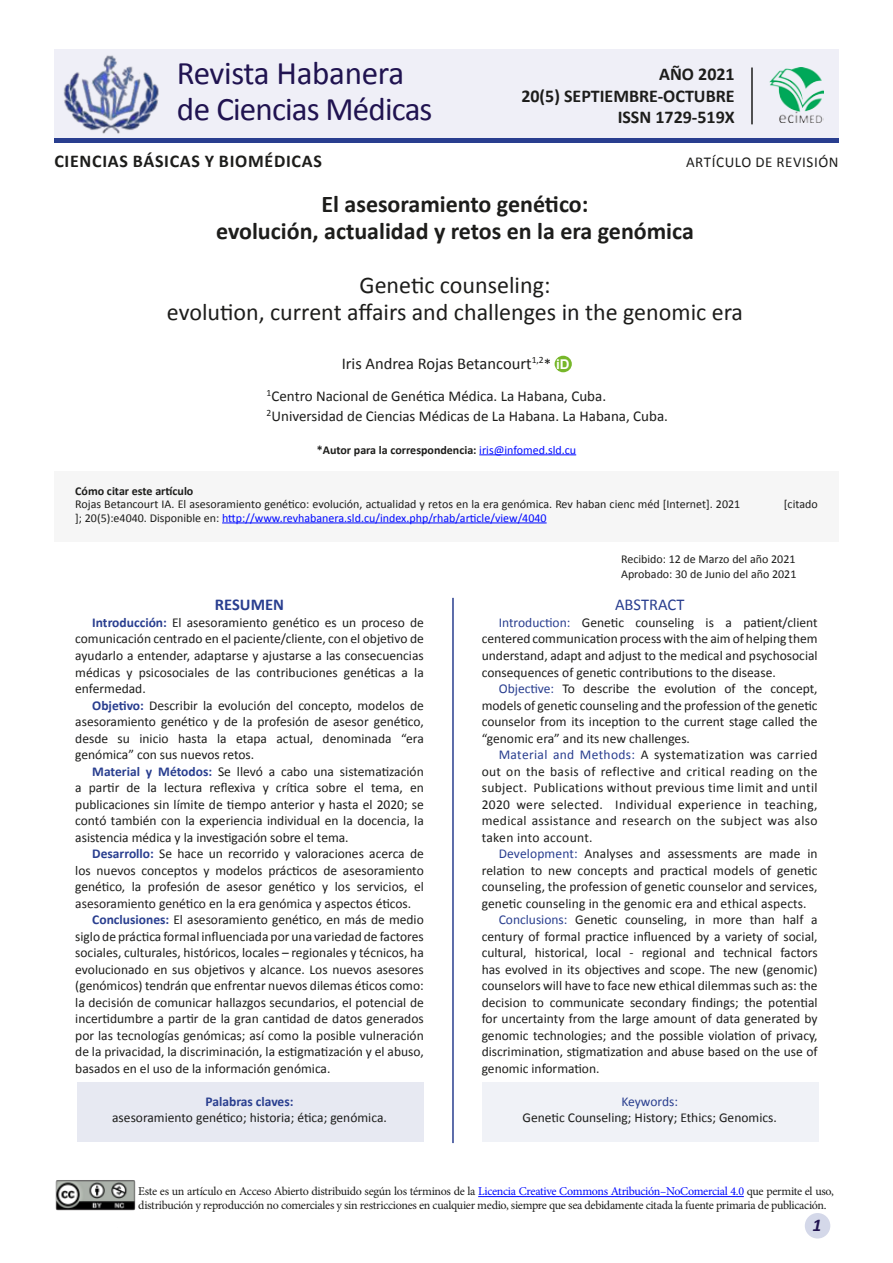
<style>
.page{position:relative;width:893px;height:1263px;background:#fff}
.page>*{position:absolute;margin:0;border:0;box-sizing:border-box;transform-origin:0 0}
.t1{font:33px "Calibri";letter-spacing:-.025em;color:#201350}
.t2{font:24px "Calibri";color:#1d1d1b}
.t3{font:700 24px "Calibri";color:#1d1d1b}
.Titulo_Español{font:700 18px "Calibri";color:#1d1d1b}
.Titulo_Español-2{font:700 18px "Calibri";letter-spacing:.04em;color:#1d1d1b}
.t4{font:italic 700 18px "Calibri";color:#201350}
.t5{font:16.5px "Calibri";color:#1d1d1b}
.t6{font:16.5px "Calibri";color:#293e8f}
.t7{font:700 16.5px "Calibri";color:#293e8f}
.Titulo_Español-3{font:15px "Calibri";color:#1d1d1b}
.Titulo_Español-4{font:15px "Calibri";letter-spacing:.04em;color:#1d1d1b}
.t8{font:13.5px/16.5px "Calibri";color:#1d1d1b;text-align:justify}
.t9{font:700 13.5px "Calibri";color:#293e8f}
.t10{font:13.5px "Calibri";letter-spacing:-.005em;color:#293e8f}
.t11{font:700 13.5px "Arial";color:#fff}
.t12{font:12px/13.5px "Minion Pro";letter-spacing:-.025em;color:#1d1d1b}
.t13{font:12px "Calibri";color:#1d1d1b}
.t14{font:12px "Calibri";color:#0009ff}
.t15{font:700 12px "Calibri";color:#1d1d1b}
.s1{font-size:15px}
.s2{font-weight:400;color:#0009ff}
.s3{color:#1d1d1b}
.s4{font-weight:700;color:#293e8f}
.s5{color:#231f20}
.s6{color:#293e8f}
.s7{color:#0009ff}
</style>
<div class="page">
<div style="left:805px;top:1213px;width:25px;height:25px;background:#d4d8e9;border-radius:50%"></div>
<hr style="left:479px;top:454px;width:97px;height:1px;background:#0009ff">
<div style="left:77px;top:1082px;width:347px;height:60px;background:#e7e9f2"></div>
<div style="left:482px;top:1082px;width:337px;height:59px;background:#f0f2f7"></div>
<div style="left:54px;top:49px;width:785px;height:89px;background:#efeff7"></div>
<img style="left:63px;top:55px;width:96px;height:79px">
<hr style="left:751px;top:68px;width:2px;height:56px;background:#1d1d1b">
<img style="left:770px;top:67px;width:53px;height:56px">
<hr style="left:54px;top:138px;width:785px;height:4px;background:#293e8f">
<div style="left:54px;top:471px;width:785px;height:70px;background:#f6f6f6"></div>
<hr style="left:222px;top:522px;width:325px;height:1px;background:#0009ff">
<hr style="left:478px;top:1196px;width:266px;height:1px;background:#0009ff">
<img style="left:55px;top:1180px;width:80px;height:30px">
<hr style="left:452px;top:598px;width:2px;height:545px;background:#293e8f">
<div style="left:555px;top:356px;width:17px;height:16px;background:#77b72a;border-radius:50%"></div>
<p class="t1" style="left:177px;top:52px;width:229px">Revista Habanera</p>
<p class="t1" style="left:177px;top:88px;width:257px">de Ciencias Médicas</p>
<p class="Titulo_Español-2" style="left:54px;top:149px;width:269px">CIENCIAS BÁSICAS Y BIOMÉDICAS</p>
<p class="Titulo_Español" style="left:659px;top:62px;width:77px">AÑO 2021</p>
<p class="Titulo_Español" style="left:521px;top:84px;width:215px">20(5) SEPTIEMBRE-OCTUBRE</p>
<p class="Titulo_Español" style="left:618px;top:106px;width:119px">ISSN 1729-519X</p>
<p class="Titulo_Español-4" style="left:686px;top:152px;width:154px">ARTÍCULO DE REVISIÓN</p>
<p class="t3" style="left:322px;top:188px;width:268px">El asesoramiento genético:</p>
<p class="t3" style="left:216px;top:215px;width:479px">evolución, actualidad y retos en la era genómica</p>
<p class="t2" style="left:359px;top:270px;width:192px">Genetic counseling:</p>
<p class="t2" style="left:167px;top:297px;width:578px">evolution, current affairs and challenges in the genomic era</p>
<p class="t5" style="left:342px;top:353px;width:211px">Iris Andrea Rojas Betancourt<sup>1,2</sup><span class="s1">*</span></p>
<p class="Titulo_Español-3" style="left:267px;top:387px;width:341px"><sup>1</sup>Centro Nacional de Genética Médica. La Habana, Cuba.</p>
<p class="Titulo_Español-3" style="left:267px;top:407px;width:403px"><sup>2</sup>Universidad de Ciencias Médicas de La Habana. La Habana, Cuba.</p>
<p class="t15" style="left:317px;top:442px;width:261px">*Autor para la correspondencia: <span class="s2">iris@infomed.sld.cu</span></p>
<p class="t11" style="left:556px;top:355px;width:15px">iD</p>
<p class="t15" style="left:75px;top:483px;width:120px">Cómo citar este artículo</p>
<p class="t13" style="left:75px;top:496px;width:666px">Rojas Betancourt IA. El asesoramiento genético: evolución, actualidad y retos en la era genómica. Rev haban cienc méd [Internet]. 2021</p>
<p class="t13" style="left:784px;top:496px;width:35px">[citado</p>
<p class="t14" style="left:75px;top:510px;width:473px"><span class="s3">]; 20(5):e4040. Disponible en:</span> http://www.revhabanera.sld.cu/index.php/rhab/article/view/4040</p>
<p class="t7" style="left:215px;top:594px;width:71px">RESUMEN</p>
<p class="t8" style="left:75px;top:614px;width:350px;text-indent:17px"><span class="s4">Introducción:</span> El asesoramiento genético es un proceso de comunicación centrado en el paciente/cliente, con el objetivo de ayudarlo a entender, adaptarse y ajustarse a las consecuencias médicas y psicosociales de las contribuciones genéticas a la enfermedad.</p>
<p class="t8" style="left:75px;top:697px;width:350px;text-indent:17px"><span class="s4">Objetivo:</span> Describir la evolución del concepto, modelos de asesoramiento genético y de la profesión de asesor genético, desde su inicio hasta la etapa actual, denominada “era genómica” con sus nuevos retos.</p>
<p class="t8" style="left:75px;top:763px;width:350px;text-indent:17px"><span class="s4">Material y Métodos:</span> Se llevó a cabo una sistematización a partir de la lectura reflexiva y crítica sobre el tema, en publicaciones sin límite de tiempo anterior y hasta el 2020; se contó también con la experiencia individual en la docencia, la asistencia médica y la investigación sobre el tema.</p>
<p class="t8" style="left:75px;top:845px;width:350px;text-indent:17px"><span class="s4">Desarrollo:</span> Se hace un recorrido y valoraciones acerca de los nuevos conceptos y modelos prácticos de asesoramiento genético, la profesión de asesor genético y los servicios, e<span class="s5">l asesoramiento genético en la era genómica y</span> aspectos éticos.</p>
<p class="t8" style="left:75px;top:911px;width:350px;text-indent:17px"><span class="s4">Conclusiones:</span> El asesoramiento genético, en más de medio siglo de práctica formal influenciada por una variedad de factores sociales, culturales, históricos, locales – regionales y técnicos, ha evolucionado en sus objetivos y alcance. Los nuevos asesores (genómicos) tendrán que enfrentar nuevos dilemas éticos como: la decisión de comunicar hallazgos secundarios, el potencial de incertidumbre a partir de la gran cantidad de datos generados por las tecnologías genómicas; así como la posible vulneración de la privacidad, la discriminación, la estigmatización y el abuso, basados en el uso de la información genómica.</p>
<p class="t9" style="left:206px;top:1092px;width:90px">Palabras claves:</p>
<p class="t8" style="left:112px;top:1109px;width:276px">asesoramiento genético; historia; ética; genómica.</p>
<p class="t13" style="left:621px;top:552px;width:176px">Recibido: 12 de Marzo del año 2021</p>
<p class="t13" style="left:621px;top:566px;width:177px">Aprobado: 30 de Junio del año 2021</p>
<p class="t6" style="left:615px;top:595px;width:71px">ABSTRACT</p>
<p class="t8" style="left:482px;top:614px;width:337px;text-indent:17px"><span class="s6">Introduction:</span> Genetic counseling is a patient/client centered communication process with the aim of helping them understand, adapt and adjust to the medical and psychosocial consequences of genetic contributions to the disease.</p>
<p class="t8" style="left:482px;top:680px;width:337px;text-indent:17px"><span class="s6">Objective:</span> To describe the evolution of the concept, models of genetic counseling and the profession of the genetic counselor from its inception to the current stage called the “genomic era” and its new challenges.</p>
<p class="t8" style="left:482px;top:746px;width:337px;text-indent:17px"><span class="s6">Material and Methods:</span> A systematization was carried out on the basis of reflective and critical reading on the subject. Publications without previous time limit and until 2020 were selected. Individual experience in teaching, medical assistance and research on the subject was also taken into account.</p>
<p class="t8" style="left:482px;top:845px;width:337px;text-indent:17px"><span class="s6">Development:</span> Analyses and assessments are made in relation to new concepts and practical models of genetic counseling, the profession of genetic counselor and services, genetic counseling in the genomic era and ethical aspects.</p>
<p class="t8" style="left:482px;top:911px;width:337px;text-indent:17px"><span class="s6">Conclusions:</span> Genetic counseling, in more than half a century of formal practice influenced by a variety of social, cultural, historical, local - regional and technical factors has evolved in its objectives and scope. The new (genomic) counselors will have to face new ethical dilemmas such as: the decision to communicate secondary findings; the potential for uncertainty from the large amount of data generated by genomic technologies; and the possible violation of privacy, discrimination, stigmatization and abuse based on the use of genomic information.</p>
<p class="t10" style="left:621px;top:1092px;width:58px">Keywords:</p>
<p class="t8" style="left:523px;top:1109px;width:256px">Genetic Counseling; History; Ethics; Genomics.</p>
<p class="t12" style="left:138px;top:1185px;width:697px">Este es un artículo en Acceso Abierto distribuido según los términos de la <span class="s7">Licencia Creative Commons Atribución–NoComercial 4.0</span> que permite el uso, distribución y reproducción no comerciales y sin restricciones en cualquier medio, siempre que sea debidamente citada la fuente primaria de publicación.</p>
<p class="t4" style="left:812px;top:1213px;width:11px">1</p>
</div>
